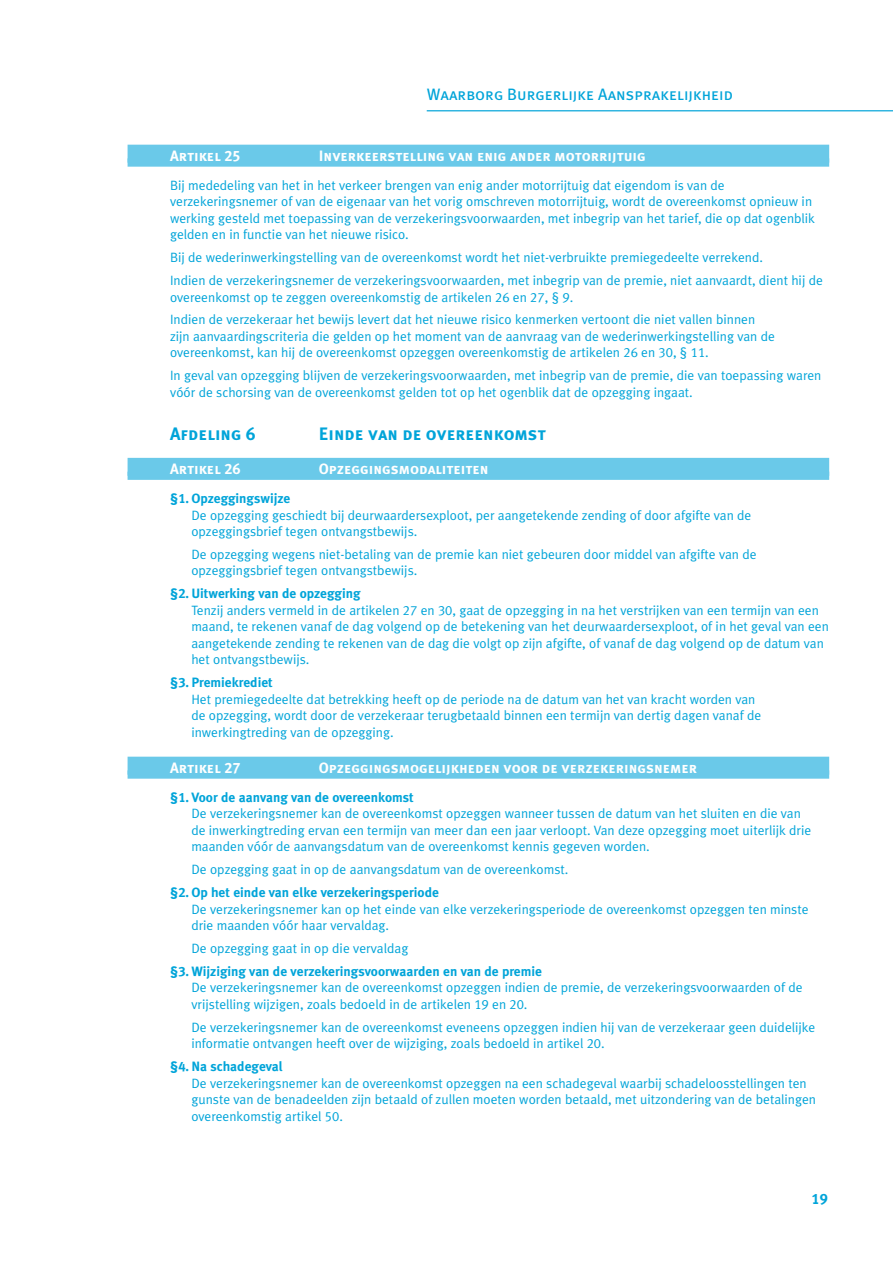
<style>
.page{position:relative;width:893px;height:1263px;background:#fff}
.page>*{position:absolute;margin:0;border:0;box-sizing:border-box;transform-origin:0 0}
.AFDELING{font:18px "Meta Ethias Bold Caps";color:#00a4d9}
.En-tête{font:16.5px "Meta Ethias Book Caps";color:#00a4d9}
.Artikel{font:15px "Meta Ethias Bold Caps";color:#fff}
.t1{font:15px "Meta Ethias Bold Caps";color:#00a4d9}
.Tekst_1{font:13.5px/16.5px "Meta Ethias Normal";color:#00a4d9}
.Gewone_tekst{font:13.5px/16.5px "Meta Ethias Normal";color:#00a4d9}
.Tekst_1-2{font:700 13.5px "Meta Ethias";color:#00a4d9}
</style>
<div class="page">
<div style="left:128px;top:145px;width:701px;height:18px;background:#6ac9e9"></div>
<div style="left:128px;top:158px;width:701px;height:9px;background:#6ac9e9"></div>
<div style="left:128px;top:458px;width:701px;height:18px;background:#6ac9e9"></div>
<div style="left:128px;top:472px;width:701px;height:8px;background:#6ac9e9"></div>
<div style="left:128px;top:757px;width:701px;height:18px;background:#6ac9e9"></div>
<div style="left:128px;top:770px;width:701px;height:9px;background:#6ac9e9"></div>
<hr style="left:427px;top:110px;width:466px;height:1px;background:#00a4d9">
<p class="En-tête" style="left:427px;top:84px;width:308px">Waarborg Burgerlijke Aansprakelijkheid</p>
<p class="Artikel" style="left:170px;top:147px;width:72px">Artikel 25</p>
<p class="Artikel" style="left:319px;top:147px;width:328px">Inverkeerstelling van enig ander motorrijtuig</p>
<p class="Gewone_tekst" style="left:170px;top:177px;width:646px">Bij mededeling van het in het verkeer brengen van enig ander motorrijtuig dat eigendom is van de verzekeringsnemer of van de eigenaar van het vorig omschreven motorrijtuig, wordt de overeenkomst opnieuw in werking gesteld met toepassing van de verzekeringsvoorwaarden, met inbegrip van het tarief, die op dat ogenblik gelden en in functie van het nieuwe risico.</p>
<p class="Gewone_tekst" style="left:170px;top:249px;width:594px">Bij de wederinwerkingstelling van de overeenkomst wordt het niet-verbruikte premiegedeelte verrekend.</p>
<p class="Gewone_tekst" style="left:170px;top:272px;width:654px">Indien de verzekeringsnemer de verzekeringsvoorwaarden, met inbegrip van de premie, niet aanvaardt, dient hij de overeenkomst op te zeggen overeenkomstig de artikelen 26 en 27, § 9.</p>
<p class="Gewone_tekst" style="left:170px;top:311px;width:606px">Indien de verzekeraar het bewijs levert dat het nieuwe risico kenmerken vertoont die niet vallen binnen zijn aanvaardingscriteria die gelden op het moment van de aanvraag van de wederinwerkingstelling van de overeenkomst, kan hij de overeenkomst opzeggen overeenkomstig de artikelen 26 en 30, § 11.</p>
<p class="Gewone_tekst" style="left:170px;top:367px;width:653px">In geval van opzegging blijven de verzekeringsvoorwaarden, met inbegrip van de premie, die van toepassing waren vóór de schorsing van de overeenkomst gelden tot op het ogenblik dat de opzegging ingaat.</p>
<p class="AFDELING" style="left:170px;top:423px;width:87px">Afdeling 6</p>
<p class="AFDELING" style="left:319px;top:423px;width:229px">Einde van de overeenkomst</p>
<p class="Artikel" style="left:170px;top:460px;width:72px">Artikel 26</p>
<p class="Artikel" style="left:319px;top:460px;width:171px">Opzeggingsmodaliteiten</p>
<p class="Tekst_1-2" style="left:170px;top:490px;width:122px">§1. Opzeggingswijze</p>
<p class="Tekst_1" style="left:191px;top:506px;width:562px">De opzegging geschiedt bij deurwaardersexploot, per aangetekende zending of door afgifte van de opzeggingsbrief tegen ontvangstbewijs.</p>
<p class="Tekst_1" style="left:191px;top:546px;width:567px">De opzegging wegens niet-betaling van de premie kan niet gebeuren door middel van afgifte van de opzeggingsbrief tegen ontvangstbewijs.</p>
<p class="Tekst_1-2" style="left:170px;top:586px;width:192px">§2. Uitwerking van de opzegging</p>
<p class="Tekst_1" style="left:191px;top:602px;width:639px">Tenzij anders vermeld in de artikelen 27 en 30, gaat de opzegging in na het verstrijken van een termijn van een maand, te rekenen vanaf de dag volgend op de betekening van het deurwaardersexploot, of in het geval van een aangetekende zending te rekenen van de dag die volgt op zijn afgifte, of vanaf de dag volgend op de datum van het ontvangstbewijs.</p>
<p class="Tekst_1-2" style="left:170px;top:675px;width:104px">§3. Premiekrediet</p>
<p class="Tekst_1" style="left:191px;top:690px;width:571px">Het premiegedeelte dat betrekking heeft op de periode na de datum van het van kracht worden van de opzegging, wordt door de verzekeraar terugbetaald binnen een termijn van dertig dagen vanaf de inwerkingtreding van de opzegging.</p>
<p class="Artikel" style="left:170px;top:759px;width:72px">Artikel 27</p>
<p class="Artikel" style="left:319px;top:759px;width:380px">Opzeggingsmogelijkheden voor de verzekeringsnemer</p>
<p class="Tekst_1-2" style="left:170px;top:789px;width:245px">§1. Voor de aanvang van de overeenkomst</p>
<p class="Tekst_1" style="left:191px;top:805px;width:621px">De verzekeringsnemer kan de overeenkomst opzeggen wanneer tussen de datum van het sluiten en die van de inwerkingtreding ervan een termijn van meer dan een jaar verloopt. Van deze opzegging moet uiterlijk drie maanden vóór de aanvangsdatum van de overeenkomst kennis gegeven worden.</p>
<p class="Tekst_1" style="left:191px;top:861px;width:379px">De opzegging gaat in op de aanvangsdatum van de overeenkomst.</p>
<p class="Tekst_1-2" style="left:170px;top:884px;width:270px">§2. Op het einde van elke verzekeringsperiode</p>
<p class="Tekst_1" style="left:191px;top:900px;width:619px">De verzekeringsnemer kan op het einde van elke verzekeringsperiode de overeenkomst opzeggen ten minste drie maanden vóór haar vervaldag.</p>
<p class="Tekst_1" style="left:191px;top:940px;width:219px">De opzegging gaat in op die vervaldag</p>
<p class="Tekst_1-2" style="left:170px;top:963px;width:374px">§3. Wijziging van de verzekeringsvoorwaarden en van de premie</p>
<p class="Tekst_1" style="left:191px;top:979px;width:613px">De verzekeringsnemer kan de overeenkomst opzeggen indien de premie, de verzekeringsvoorwaarden of de vrijstelling wijzigen, zoals bedoeld in de artikelen 19 en 20.</p>
<p class="Tekst_1" style="left:191px;top:1019px;width:626px">De verzekeringsnemer kan de overeenkomst eveneens opzeggen indien hij van de verzekeraar geen duidelijke informatie ontvangen heeft over de wijziging, zoals bedoeld in artikel 20.</p>
<p class="Tekst_1-2" style="left:170px;top:1058px;width:114px">§4. Na schadegeval</p>
<p class="Tekst_1" style="left:191px;top:1074px;width:626px">De verzekeringsnemer kan de overeenkomst opzeggen na een schadegeval waarbij schadeloosstellingen ten gunste van de benadeelden zijn betaald of zullen moeten worden betaald, met uitzondering van de betalingen overeenkomstig artikel 50.</p>
<p class="t1" style="left:812px;top:1190px;width:18px">19</p>
</div>
